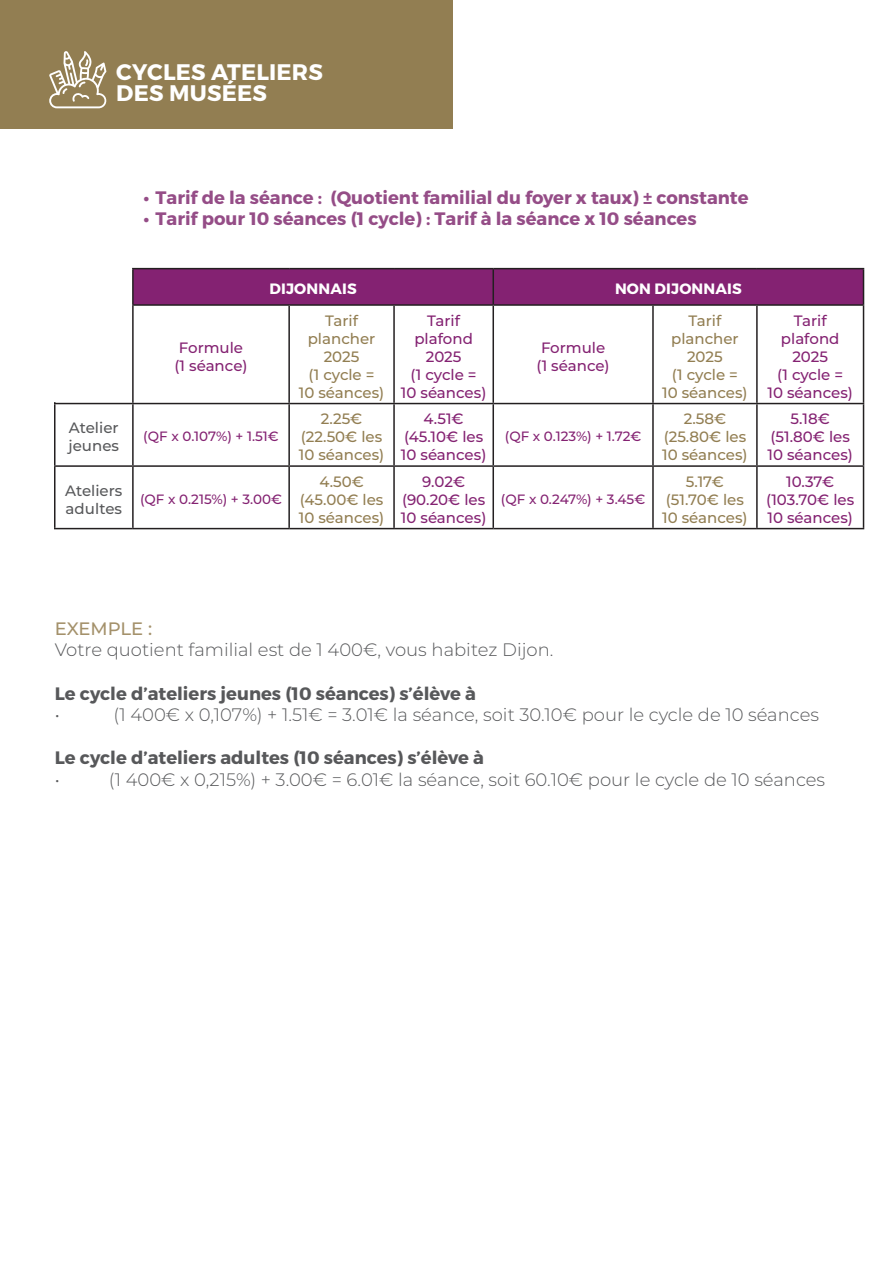
<style>
.page{position:relative;width:893px;height:1263px;background:#fff}
.page>*{position:absolute;margin:0;border:0;box-sizing:border-box;transform-origin:0 0}
.t1{font:700 22.5px "Montserrat";letter-spacing:.01em;color:#fff}
.paragraphe{font:300 18px "Montserrat";color:#57585a}
.paragraphe-2{font:700 18px "Montserrat";color:#954d87}
.paragraphe-3{font:700 18px "Montserrat";color:#57585a}
.paragraphe-4{font:500 18px "Montserrat";letter-spacing:-.005em;color:#a4916b}
.graph3{font:500 15px/18px "Montserrat";color:#842272}
.graph2{font:500 15px/18px "Montserrat";color:#927e52}
.graph{font:500 15px/18px "Montserrat";color:#57585a}
.paragraphe-5{font:700 15px "Montserrat";letter-spacing:.01em;color:#fff}
.graph-2{font:700 15px "Montserrat";letter-spacing:.01em;color:#fff}
.formule_graph{font:500 13.5px "Montserrat";color:#842272}
</style>
<div class="page">
<div style="left:0;top:0;width:453px;height:128px;background:#927e52"></div>
<svg style="left:49px;top:51px;width:57px;height:57px"></svg>
<div style="left:134px;top:269px;width:729px;height:35px;background:#842272"></div>
<hr style="left:54px;top:268px;width:79px;height:1px;background:#231f20">
<hr style="left:133px;top:268px;width:156px;height:1px;background:#231f20">
<hr style="left:132px;top:269px;width:2px;height:35px;background:#231f20">
<hr style="left:289px;top:268px;width:105px;height:1px;background:#231f20">
<hr style="left:394px;top:268px;width:99px;height:1px;background:#231f20">
<hr style="left:493px;top:268px;width:160px;height:1px;background:#231f20">
<hr style="left:492px;top:269px;width:2px;height:35px;background:#231f20">
<hr style="left:653px;top:268px;width:104px;height:1px;background:#231f20">
<hr style="left:757px;top:268px;width:107px;height:1px;background:#231f20">
<hr style="left:863px;top:269px;width:1px;height:35px;background:#231f20">
<hr style="left:54px;top:304px;width:79px;height:2px;background:#231f20">
<hr style="left:54px;top:306px;width:2px;height:97px;background:#231f20">
<hr style="left:133px;top:304px;width:156px;height:2px;background:#231f20">
<hr style="left:132px;top:306px;width:2px;height:97px;background:#231f20">
<hr style="left:289px;top:304px;width:105px;height:2px;background:#231f20">
<hr style="left:288px;top:306px;width:2px;height:97px;background:#231f20">
<hr style="left:394px;top:304px;width:99px;height:2px;background:#231f20">
<hr style="left:393px;top:306px;width:2px;height:97px;background:#231f20">
<hr style="left:493px;top:304px;width:160px;height:2px;background:#231f20">
<hr style="left:492px;top:306px;width:2px;height:97px;background:#231f20">
<hr style="left:653px;top:304px;width:104px;height:2px;background:#231f20">
<hr style="left:652px;top:306px;width:2px;height:97px;background:#231f20">
<hr style="left:757px;top:304px;width:107px;height:2px;background:#231f20">
<hr style="left:756px;top:306px;width:2px;height:97px;background:#231f20">
<hr style="left:863px;top:306px;width:1px;height:97px;background:#231f20">
<hr style="left:54px;top:403px;width:79px;height:1px;background:#231f20">
<hr style="left:54px;top:404px;width:2px;height:61px;background:#231f20">
<hr style="left:133px;top:403px;width:156px;height:1px;background:#231f20">
<hr style="left:132px;top:404px;width:2px;height:61px;background:#231f20">
<hr style="left:289px;top:403px;width:105px;height:1px;background:#231f20">
<hr style="left:288px;top:404px;width:2px;height:61px;background:#231f20">
<hr style="left:394px;top:403px;width:99px;height:1px;background:#231f20">
<hr style="left:393px;top:404px;width:2px;height:61px;background:#231f20">
<hr style="left:493px;top:403px;width:160px;height:1px;background:#231f20">
<hr style="left:492px;top:404px;width:2px;height:61px;background:#231f20">
<hr style="left:653px;top:403px;width:104px;height:1px;background:#231f20">
<hr style="left:652px;top:404px;width:2px;height:61px;background:#231f20">
<hr style="left:757px;top:403px;width:107px;height:1px;background:#231f20">
<hr style="left:756px;top:404px;width:2px;height:61px;background:#231f20">
<hr style="left:863px;top:404px;width:1px;height:61px;background:#231f20">
<hr style="left:54px;top:465px;width:79px;height:2px;background:#231f20">
<hr style="left:54px;top:467px;width:2px;height:61px;background:#231f20">
<hr style="left:133px;top:465px;width:156px;height:2px;background:#231f20">
<hr style="left:132px;top:467px;width:2px;height:61px;background:#231f20">
<hr style="left:289px;top:465px;width:105px;height:2px;background:#231f20">
<hr style="left:288px;top:467px;width:2px;height:61px;background:#231f20">
<hr style="left:394px;top:465px;width:99px;height:2px;background:#231f20">
<hr style="left:393px;top:467px;width:2px;height:61px;background:#231f20">
<hr style="left:493px;top:465px;width:160px;height:2px;background:#231f20">
<hr style="left:492px;top:467px;width:2px;height:61px;background:#231f20">
<hr style="left:653px;top:465px;width:104px;height:2px;background:#231f20">
<hr style="left:652px;top:467px;width:2px;height:61px;background:#231f20">
<hr style="left:757px;top:465px;width:107px;height:2px;background:#231f20">
<hr style="left:756px;top:467px;width:2px;height:61px;background:#231f20">
<hr style="left:863px;top:467px;width:1px;height:61px;background:#231f20">
<hr style="left:54px;top:528px;width:79px;height:1px;background:#231f20">
<hr style="left:133px;top:528px;width:156px;height:1px;background:#231f20">
<hr style="left:289px;top:528px;width:105px;height:1px;background:#231f20">
<hr style="left:394px;top:528px;width:99px;height:1px;background:#231f20">
<hr style="left:493px;top:528px;width:160px;height:1px;background:#231f20">
<hr style="left:653px;top:528px;width:104px;height:1px;background:#231f20">
<hr style="left:757px;top:528px;width:107px;height:1px;background:#231f20">
<div style="left:21px;top:254px;width:111px;height:148px;background:#fff"></div>
<p class="t1" style="left:116px;top:58px;width:208px">CYCLES ATELIERS</p>
<p class="t1" style="left:116px;top:79px;width:152px">DES MUSÉES</p>
<p class="paragraphe-2" style="left:144px;top:186px;width:606px">• Tarif de la séance : (Quotient familial du foyer x taux) ± constante</p>
<p class="paragraphe-2" style="left:144px;top:208px;width:555px">• Tarif pour 10 séances (1 cycle) : Tarif à la séance x 10 séances</p>
<p class="graph3" style="left:179px;top:338px;width:66px">Formule</p>
<p class="graph3" style="left:174px;top:356px;width:75px">(1 séance)</p>
<p class="graph-2" style="left:269px;top:279px;width:89px">DIJONNAIS</p>
<p class="paragraphe-5" style="left:615px;top:279px;width:128px">NON DIJONNAIS</p>
<p class="graph2" style="left:325px;top:311px;width:34px">Tarif</p>
<p class="graph2" style="left:308px;top:329px;width:69px;text-align:center">plancher<br>2025</p>
<p class="graph2" style="left:309px;top:365px;width:67px">(1 cycle =</p>
<p class="graph2" style="left:299px;top:383px;width:87px">10 séances)</p>
<p class="graph3" style="left:427px;top:311px;width:34px">Tarif</p>
<p class="graph3" style="left:414px;top:329px;width:60px;text-align:center">plafond<br>2025</p>
<p class="graph3" style="left:411px;top:365px;width:67px">(1 cycle =</p>
<p class="graph3" style="left:401px;top:383px;width:87px">10 séances)</p>
<p class="graph3" style="left:541px;top:338px;width:66px">Formule</p>
<p class="graph3" style="left:536px;top:356px;width:75px">(1 séance)</p>
<p class="graph2" style="left:688px;top:311px;width:34px">Tarif</p>
<p class="graph2" style="left:671px;top:329px;width:69px;text-align:center">plancher<br>2025</p>
<p class="graph2" style="left:672px;top:365px;width:67px">(1 cycle =</p>
<p class="graph2" style="left:662px;top:383px;width:87px">10 séances)</p>
<p class="graph" style="left:69px;top:418px;width:52px">Atelier jeunes</p>
<p class="formule_graph" style="left:143px;top:427px;width:137px">(QF x 0.107%) + 1.51€</p>
<p class="graph" style="left:65px;top:481px;width:59px">Ateliers adultes</p>
<p class="formule_graph" style="left:140px;top:490px;width:143px">(QF x 0.215%) + 3.00€</p>
<p class="graph2" style="left:321px;top:409px;width:43px">2.25€</p>
<p class="graph2" style="left:299px;top:427px;width:87px">(22.50€ les<br>10 séances)</p>
<p class="graph2" style="left:319px;top:472px;width:46px">4.50€</p>
<p class="graph2" style="left:299px;top:490px;width:87px">(45.00€ les<br>10 séances)</p>
<p class="graph3" style="left:424px;top:409px;width:42px">4.51€</p>
<p class="graph3" style="left:401px;top:427px;width:87px">(45.10€ les<br>10 séances)</p>
<p class="formule_graph" style="left:505px;top:427px;width:138px">(QF x 0.123%) + 1.72€</p>
<p class="graph3" style="left:422px;top:472px;width:44px">9.02€</p>
<p class="graph3" style="left:401px;top:490px;width:87px">(90.20€ les<br>10 séances)</p>
<p class="formule_graph" style="left:501px;top:490px;width:146px">(QF x 0.247%) + 3.45€</p>
<p class="graph2" style="left:684px;top:409px;width:44px">2.58€</p>
<p class="graph2" style="left:662px;top:427px;width:87px">(25.80€ les<br>10 séances)</p>
<p class="graph2" style="left:686px;top:472px;width:40px">5.17€</p>
<p class="graph2" style="left:662px;top:490px;width:87px">(51.70€ les<br>10 séances)</p>
<p class="graph3" style="left:794px;top:311px;width:34px">Tarif</p>
<p class="graph3" style="left:781px;top:329px;width:60px;text-align:center">plafond<br>2025</p>
<p class="graph3" style="left:777px;top:365px;width:67px">(1 cycle =</p>
<p class="graph3" style="left:767px;top:383px;width:87px">10 séances)</p>
<p class="graph3" style="left:791px;top:409px;width:41px">5.18€</p>
<p class="graph3" style="left:767px;top:427px;width:87px">(51.80€ les<br>10 séances)</p>
<p class="graph3" style="left:786px;top:472px;width:50px">10.37€</p>
<p class="graph3" style="left:766px;top:490px;width:90px">(103.70€ les<br>10 séances)</p>
<p class="paragraphe-4" style="left:55px;top:616px;width:99px">EXEMPLE :</p>
<p class="paragraphe" style="left:55px;top:638px;width:500px">Votre quotient familial est de 1 400€, vous habitez Dijon.</p>
<p class="paragraphe-3" style="left:55px;top:682px;width:422px">Le cycle d’ateliers jeunes (10 séances) s’élève à</p>
<p class="paragraphe" style="left:55px;top:702px;width:7px">•</p>
<p class="paragraphe" style="left:113px;top:702px;width:707px">(1 400€ x 0,107%) + 1.51€ = 3.01€ la séance, soit 30.10€ pour le cycle de 10 séances</p>
<p class="paragraphe-3" style="left:55px;top:747px;width:430px">Le cycle d’ateliers adultes (10 séances) s’élève à</p>
<p class="paragraphe" style="left:55px;top:767px;width:7px">•</p>
<p class="paragraphe" style="left:109px;top:767px;width:718px">(1 400€ x 0,215%) + 3.00€ = 6.01€ la séance, soit 60.10€ pour le cycle de 10 séances</p>
</div>
